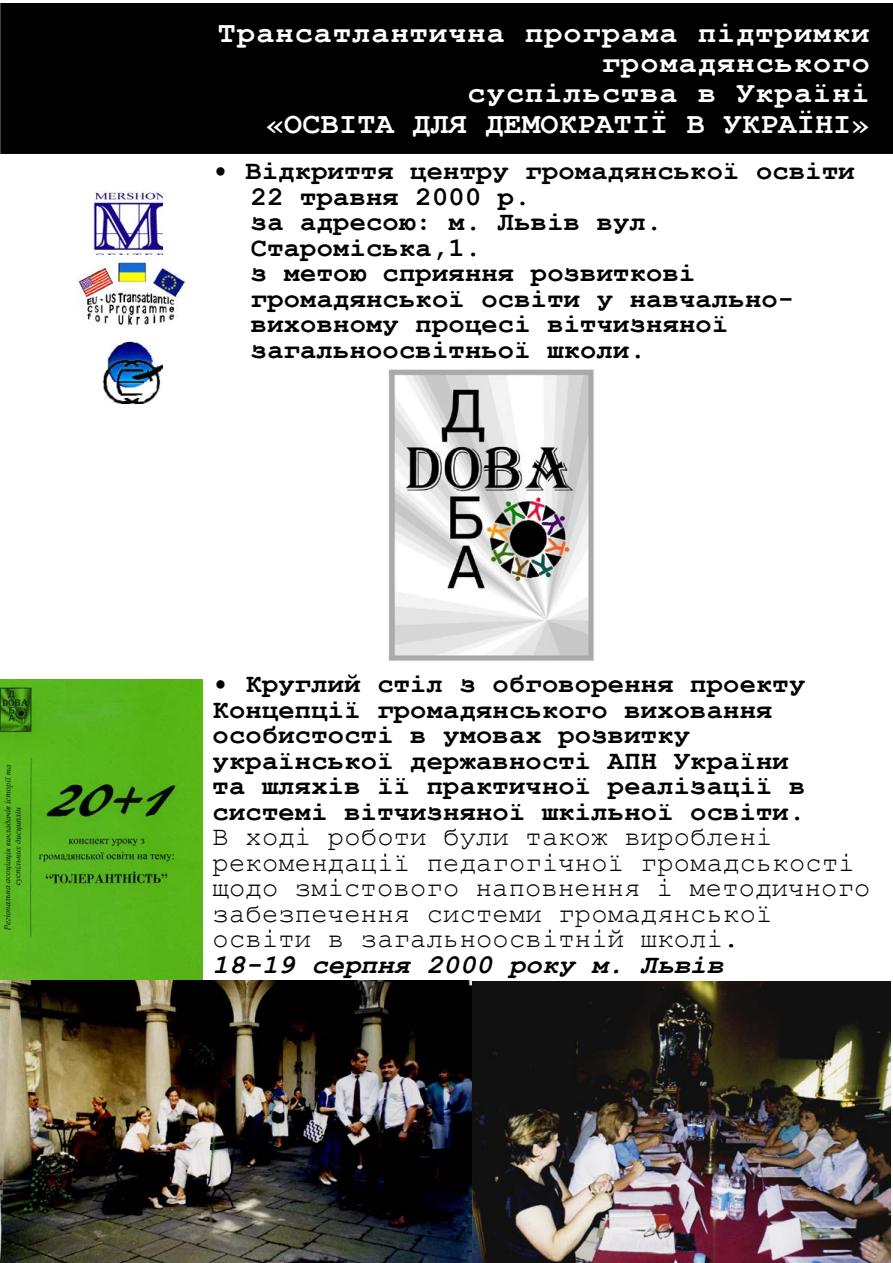
<style>
.page{position:relative;width:893px;height:1263px;background:#fff}
.page>*{position:absolute;margin:0;border:0;box-sizing:border-box;transform-origin:0 0}
.t1{font:700 30px/30.5px "Courier New";letter-spacing:.04em;color:#fff;text-align:right}
.t2{font:700 27px/25.5px "Courier New";letter-spacing:.01em;color:#000}
.t3{font:27px/25.5px "Courier New";letter-spacing:.01em;color:#000}
.t4{font:italic 700 27px "Courier New";letter-spacing:.01em;color:#000}
</style>
<div class="page">
<div style="left:1px;top:4px;width:891px;height:149px;background:#000"></div>
<div style="left:0;top:3px;width:893px;height:151px;border:2px solid #000"></div>
<img style="left:92px;top:191px;width:71px;height:63px">
<img style="left:77px;top:262px;width:109px;height:64px">
<img style="left:104px;top:339px;width:59px;height:64px">
<img style="left:388px;top:369px;width:206px;height:292px">
<img style="left:0;top:679px;width:203px;height:301px">
<img style="left:0;top:980px;width:472px;height:283px">
<img style="left:472px;top:982px;width:419px;height:281px">
<p class="t1" style="left:218px;top:16px;width:653px">Трансатлантична програма підтримки громадянського<br>суспільства в Україні<br>«ОСВІТА ДЛЯ ДЕМОКРАТІЇ В УКРАЇНІ»</p>
<p class="t2" style="left:251px;top:157px;width:605px;text-indent:-38px">• Відкриття центру громадянської освіти<br>22 травня 2000 р.<br>за адресою: м. Львів вул.<br>Староміська,1.<br>з метою сприяння розвиткові громадянської освіти у навчально&shy;виховному процесі вітчизняної загальноосвітньої школи.</p>
<p class="t2" style="left:213px;top:670px;width:594px">• Круглий стіл з обговорення проекту Концепції громадянського виховання особистості в умовах розвитку української державності АПН України та шляхів її практичної реалізації в системі вітчизняної шкільної освіти.</p>
<p class="t3" style="left:213px;top:823px;width:659px">В ході роботи були також вироблені рекомендації педагогічної громадськості щодо змістового наповнення і методичного забезпечення системи громадянської освіти в загальноосвітній школі.</p>
<p class="t4" style="left:213px;top:945px;width:512px">18-19 серпня 2000 року м. Львів</p>
</div>
